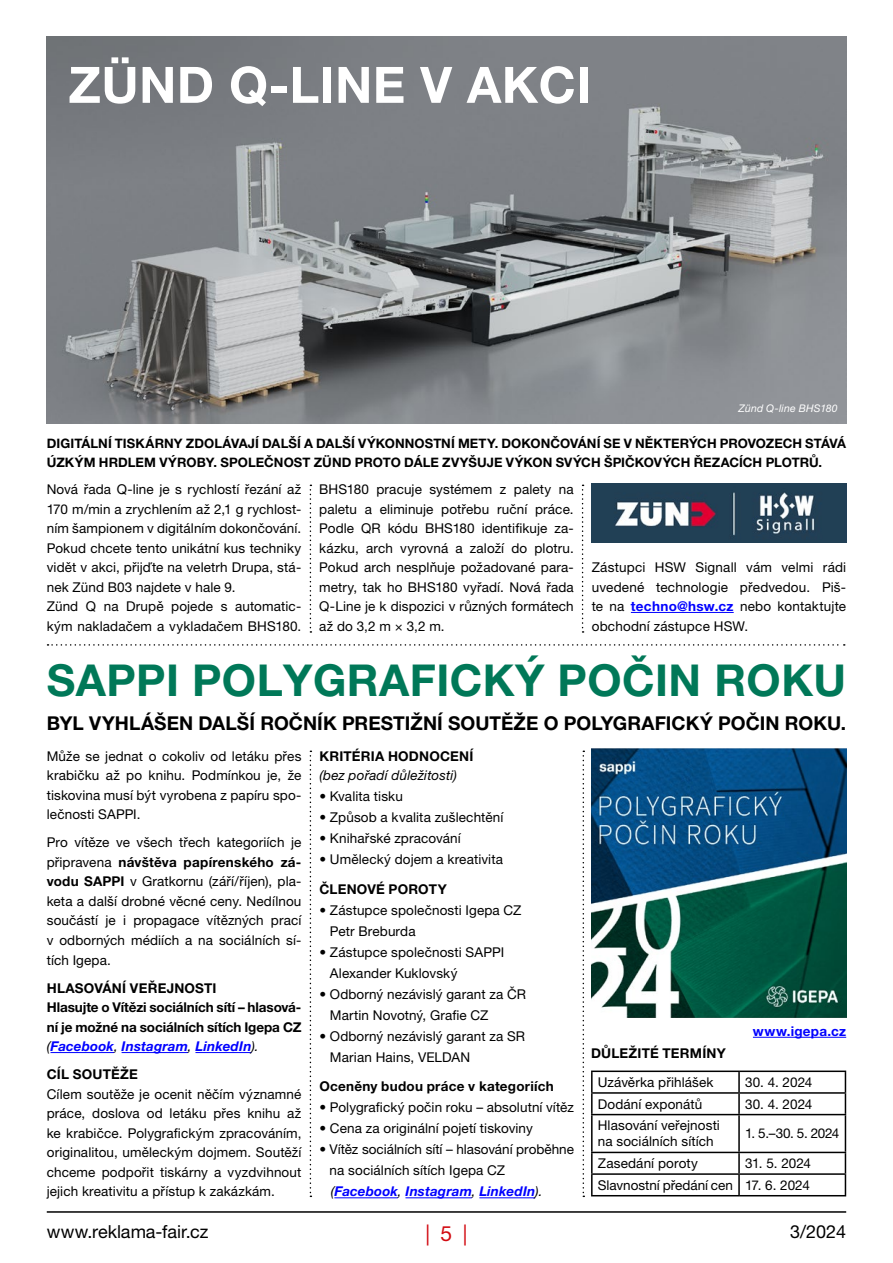
<style>
.page{position:relative;width:893px;height:1263px;background:#fff}
.page>*{position:absolute;margin:0;border:0;box-sizing:border-box;transform-origin:0 0}
.t1{font:700 50.25px "Helvetica Neue LT Pro";letter-spacing:.01em;color:#fff}
.t2{font:700 44.1px "Helvetica Neue LT Pro";letter-spacing:.01em;color:#007858}
.t3{font:21px "Helvetica Neue LT Pro";color:#d20a11}
.t4{font:700 19.05px "Helvetica Neue LT Pro";color:#000}
.t5{font:18px "Helvetica Neue LT Pro";color:#000}
.t6{font:13.5px/19.5px "Helvetica Neue LT Pro";letter-spacing:.01em;color:#000}
.t7{font:700 13.5px/19.5px "Helvetica Neue LT Pro";letter-spacing:.01em;color:#000}
.t8{font:italic 13.5px "Helvetica Neue LT Pro";letter-spacing:.015em;color:#000}
.t9{font:700 13.5px "Helvetica Neue LT Pro";letter-spacing:.02em;color:#00f}
.t10{font:700 13.05px/19.5px "Helvetica Neue LT Pro";letter-spacing:.005em;color:#000}
.t11{font:italic 10.5px "Helvetica Neue LT Pro";letter-spacing:.02em;color:#fff}
.s1{font-weight:700;color:#00f}
.s2{font-weight:700}
.s3{font-weight:400;font-style:italic}
.s4{font-style:italic;color:#00f}
.s5{font-style:italic}
.s6{font-weight:700;font-style:italic;color:#00f}
</style>
<div class="page">
<hr style="left:47px;top:1211px;width:799px;height:2px;background:#000">
<img style="left:47px;top:36px;width:799px;height:387px">
<hr style="left:51px;top:1052px;width:63px;height:1px;background:#00f">
<hr style="left:122px;top:1052px;width:66px;height:1px;background:#00f">
<hr style="left:195px;top:1052px;width:56px;height:1px;background:#00f">
<hr style="left:334px;top:1197px;width:64px;height:1px;background:#00f">
<hr style="left:405px;top:1197px;width:67px;height:1px;background:#00f">
<hr style="left:479px;top:1197px;width:56px;height:1px;background:#00f">
<svg style="left:582px;top:485px;width:2px;height:148px"></svg>
<svg style="left:310px;top:485px;width:1px;height:148px"></svg>
<svg style="left:310px;top:750px;width:1px;height:447px"></svg>
<svg style="left:583px;top:750px;width:1px;height:447px"></svg>
<hr style="left:631px;top:612px;width:103px;height:1px;background:#00f">
<img style="left:591px;top:483px;width:255px;height:60px">
<svg style="left:48px;top:644px;width:797px;height:2px"></svg>
<hr style="left:591px;top:1070px;width:148px;height:2px;background:#000">
<hr style="left:591px;top:1072px;width:2px;height:20px;background:#000">
<hr style="left:739px;top:1070px;width:107px;height:2px;background:#000">
<hr style="left:738px;top:1072px;width:2px;height:20px;background:#000">
<hr style="left:591px;top:1092px;width:148px;height:2px;background:#000">
<hr style="left:591px;top:1094px;width:2px;height:20px;background:#000">
<hr style="left:739px;top:1092px;width:107px;height:2px;background:#000">
<hr style="left:738px;top:1094px;width:2px;height:20px;background:#000">
<svg style="left:845px;top:1072px;width:1px;height:42px"></svg>
<hr style="left:591px;top:1114px;width:148px;height:1px;background:#000">
<hr style="left:591px;top:1115px;width:2px;height:37px;background:#000">
<hr style="left:739px;top:1114px;width:107px;height:1px;background:#000">
<hr style="left:738px;top:1115px;width:2px;height:37px;background:#000">
<hr style="left:845px;top:1115px;width:1px;height:37px;background:#000">
<hr style="left:591px;top:1152px;width:148px;height:1px;background:#000">
<hr style="left:591px;top:1153px;width:2px;height:20px;background:#000">
<hr style="left:739px;top:1152px;width:107px;height:1px;background:#000">
<hr style="left:738px;top:1153px;width:2px;height:20px;background:#000">
<hr style="left:591px;top:1173px;width:148px;height:2px;background:#000">
<hr style="left:591px;top:1175px;width:2px;height:20px;background:#000">
<hr style="left:739px;top:1173px;width:107px;height:2px;background:#000">
<hr style="left:738px;top:1175px;width:2px;height:20px;background:#000">
<svg style="left:845px;top:1153px;width:1px;height:42px"></svg>
<hr style="left:591px;top:1195px;width:148px;height:1px;background:#000">
<hr style="left:739px;top:1195px;width:107px;height:1px;background:#000">
<img style="left:591px;top:749px;width:255px;height:269px">
<hr style="left:753px;top:1037px;width:93px;height:1px;background:#00f">
<h1 class="t1" style="left:68px;top:54px;width:524px">ZÜND Q-LINE V AKCI</h1>
<p class="t11" style="left:738px;top:402px;width:101px">Zünd Q-line BHS180</p>
<p class="t10" style="left:47px;top:433px;width:801px">DIGITÁLNÍ TISKÁRNY ZDOLÁVAJÍ DALŠÍ A DALŠÍ VÝKONNOSTNÍ METY. DOKONČOVÁNÍ SE V NĚKTERÝCH PROVOZECH STÁVÁ<br>ÚZKÝM HRDLEM VÝROBY. SPOLEČNOST ZÜND PROTO DÁLE ZVYŠUJE VÝKON SVÝCH ŠPIČKOVÝCH ŘEZACÍCH PLOTRŮ.</p>
<p class="t6" style="left:47px;top:479px;width:256px">Nová řada Q-line je s rychlostí řezání až 170 m/min a zrychlením až 2,1 g rychlost&shy;ním šampionem v digitálním dokončování.<br>Pokud chcete tento unikátní kus techniky vidět v akci, přijďte na veletrh Drupa, stá&shy;nek Zünd B03 najdete v hale 9.<br>Zünd Q na Drupě pojede s automatic&shy;kým nakladačem a vykladačem BHS180.</p>
<p class="t6" style="left:319px;top:479px;width:256px;text-align:justify">BHS180 pracuje systémem z palety na paletu a eliminuje potřebu ruční práce.<br>Podle QR kódu BHS180 identifikuje za&shy;kázku, arch vyrovná a založí do plotru.<br>Pokud arch nesplňuje požadované para&shy;metry, tak ho BHS180 vyřadí. Nová řada Q-Line je k dispozici v různých formátech až do 3,2 m × 3,2 m.</p>
<p class="t6" style="left:592px;top:557px;width:256px;text-align:justify">Zástupci HSW Signall vám velmi rádi uvedené technologie předvedou. Piš&shy;te na <span class="s1">techno@hsw.cz</span> nebo kontaktujte obchodní zástupce HSW.</p>
<h2 class="t2" style="left:47px;top:653px;width:801px">SAPPI POLYGRAFICKÝ POČIN ROKU</h2>
<h3 class="t4" style="left:47px;top:712px;width:801px">BYL VYHLÁŠEN DALŠÍ ROČNÍK PRESTIŽNÍ SOUTĚŽE O POLYGRAFICKÝ POČIN ROKU.</h3>
<p class="t6" style="left:47px;top:746px;width:256px;text-align:justify">Může se jednat o cokoliv od letáku přes krabičku až po knihu. Podmínkou je, že tiskovina musí být vyrobena z papíru spo&shy;lečnosti SAPPI.</p>
<p class="t6" style="left:47px;top:833px;width:256px;text-align:justify">Pro vítěze ve všech třech kategoriích je připravena <span class="s2">návštěva papírenského zá&shy;vodu SAPPI</span> v Gratkornu (září/říjen), pla&shy;keta a další drobné věcné ceny. Nedílnou součástí je i propagace vítězných prací v odborných médiích a na sociálních sí&shy;tích Igepa.</p>
<p class="t7" style="left:47px;top:978px;width:256px">HLASOVÁNÍ VEŘEJNOSTI<br>Hlasujte o Vítězi sociálních sítí – hlasová&shy;ní je možné na sociálních sítích Igepa CZ <span class="s3">(</span><span class="s4">Facebook</span><span class="s3">,</span> <span class="s4">Instagram</span><span class="s3">,</span> <span class="s4">LinkedIn</span><span class="s3">).</span></p>
<p class="t7" style="left:47px;top:1064px;width:93px">CÍL SOUTĚŽE</p>
<p class="t6" style="left:47px;top:1084px;width:256px;text-align:justify">Cílem soutěže je ocenit něčím významné práce, doslova od letáku přes knihu až ke krabičce. Polygrafickým zpracováním, originalitou, uměleckým dojmem. Soutěží chceme podpořit tiskárny a vyzdvihnout jejich kreativitu a přístup k zakázkám.</p>
<p class="t7" style="left:319px;top:746px;width:155px">KRITÉRIA HODNOCENÍ</p>
<p class="t8" style="left:319px;top:767px;width:139px">(bez pořadí důležitosti)</p>
<p class="t6" style="left:319px;top:786px;width:85px">• Kvalita tisku</p>
<p class="t6" style="left:319px;top:807px;width:186px">• Způsob a kvalita zušlechtění</p>
<p class="t6" style="left:319px;top:828px;width:143px">• Knihařské zpracování</p>
<p class="t6" style="left:319px;top:849px;width:185px">• Umělecký dojem a kreativita</p>
<p class="t7" style="left:319px;top:879px;width:129px">ČLENOVÉ POROTY</p>
<p class="t6" style="left:330px;top:899px;width:193px;line-height:21px;text-indent:-11px">• Zástupce společnosti Igepa CZ<br>Petr Breburda</p>
<p class="t6" style="left:330px;top:941px;width:176px;line-height:21px;text-indent:-11px">• Zástupce společnosti SAPPI<br>Alexander Kuklovský</p>
<p class="t6" style="left:330px;top:983px;width:198px;line-height:21px;text-indent:-11px">• Odborný nezávislý garant za ČR<br>Martin Novotný, Grafie CZ</p>
<p class="t6" style="left:330px;top:1025px;width:197px;line-height:21px;text-indent:-11px">• Odborný nezávislý garant za SR<br>Marian Hains, VELDAN</p>
<p class="t7" style="left:319px;top:1076px;width:236px">Oceněny budou práce v kategoriích</p>
<p class="t6" style="left:319px;top:1097px;width:256px">• Polygrafický počin roku – absolutní vítěz</p>
<p class="t6" style="left:319px;top:1118px;width:215px">• Cena za originální pojetí tiskoviny</p>
<p class="t6" style="left:330px;top:1139px;width:246px;line-height:21px;text-indent:-10px">• Vítěz sociálních sítí – hlasování proběhne na sociálních sítích Igepa CZ <span class="s5">(</span><span class="s6">Facebook</span><span class="s5">,</span> <span class="s6">Instagram</span><span class="s5">,</span> <span class="s6">LinkedIn</span><span class="s5">).</span></p>
<p class="t7" style="left:591px;top:1043px;width:136px">DŮLEŽITÉ TERMÍNY</p>
<p class="t9" style="left:753px;top:1023px;width:95px">www.igepa.cz</p>
<p class="t6" style="left:598px;top:1072px;width:117px">Uzávěrka přihlášek</p>
<p class="t6" style="left:745px;top:1072px;width:69px">30. 4. 2024</p>
<p class="t6" style="left:598px;top:1094px;width:106px">Dodání exponátů</p>
<p class="t6" style="left:745px;top:1094px;width:69px">30. 4. 2024</p>
<p class="t6" style="left:598px;top:1117px;width:124px;line-height:16.2px">Hlasování veřejnosti na sociálních sítích</p>
<p class="t6" style="left:745px;top:1123px;width:96px">1. 5.–30. 5. 2024</p>
<p class="t6" style="left:598px;top:1153px;width:101px">Zasedání poroty</p>
<p class="t6" style="left:598px;top:1152px;width:215px;line-height:21.6px;text-align:right">31. 5. 2024<br>Slavnostní předání cen 17. 6. 2024</p>
<h3 class="t5" style="left:47px;top:1221px;width:163px">www.reklama-fair.cz</h3>
<h3 class="t3" style="left:425px;top:1220px;width:43px">| 5 |</h3>
<h3 class="t5" style="left:790px;top:1221px;width:58px">3/2024</h3>
</div>
